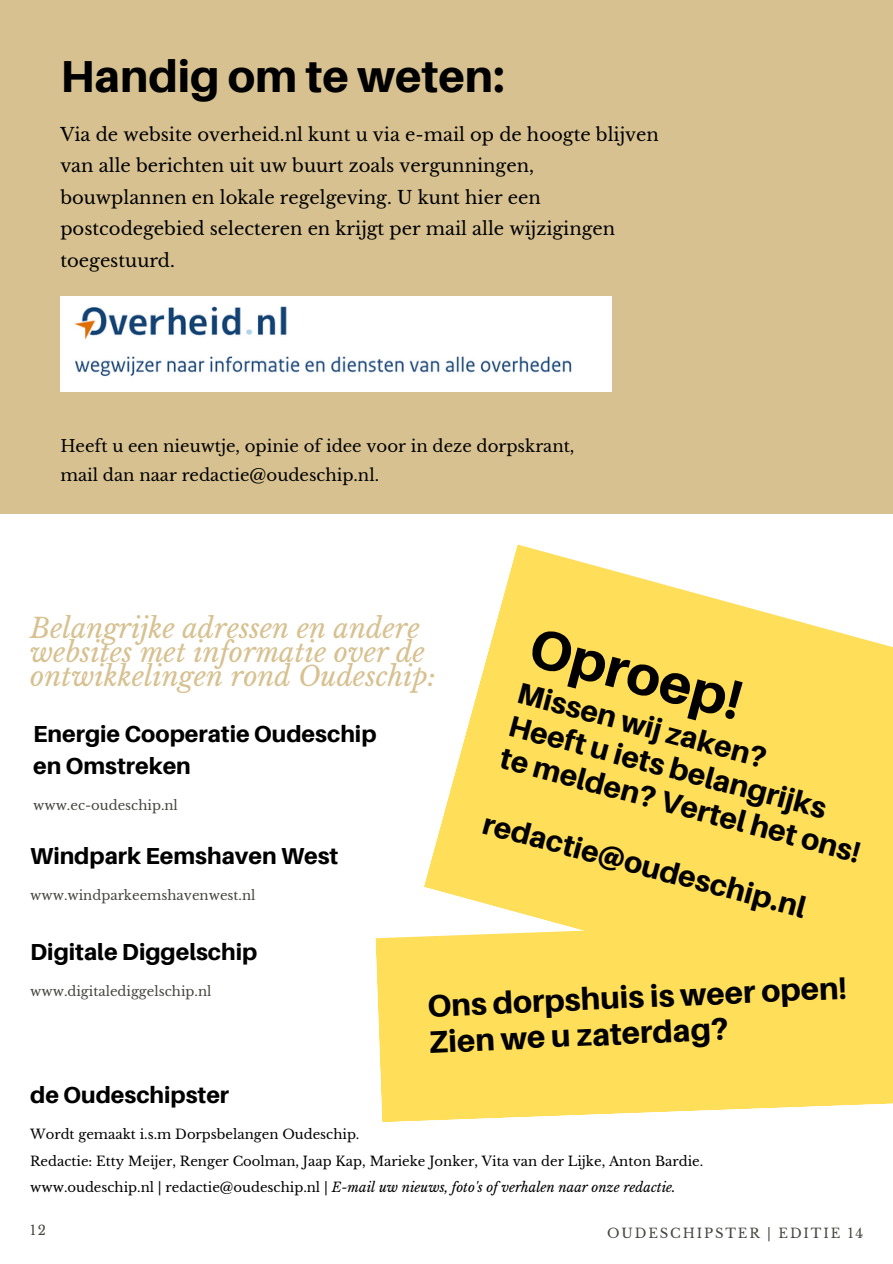
<style>
.page{position:relative;width:893px;height:1264px;background:#fff}
.page>*{position:absolute;margin:0;border:0;box-sizing:border-box;transform-origin:0 0}
.t1{font:800 55.05px "Aileron";color:#000}
.t2{font:800 44.85px "Aileron";color:#000}
.t3{font:800 31.05px/35.5px "Aileron";color:#000}
.t4{font:800 29.55px/33.6px "Aileron";color:#000}
.t5{font:italic 27.15px/24.3px "Libre Baskerville";color:#d7c190}
.t6{font:800 23.1px/31.5px "Aileron";color:#000}
.t7{font:18px/31.5px "Libre Baskerville";color:#000}
.t8{font:16.5px/29.2px "Libre Baskerville";color:#000}
.t9{font:13.2px/26.4px "Libre Baskerville";color:#000}
.t10{font:13.2px "Libre Baskerville";color:#444440}
.t11{font:13.2px "Libre Baskerville";letter-spacing:.14em;color:#444440}
.s1{font-style:italic}
</style>
<div class="page">
<div style="left:0;top:0;width:892px;height:513px;background:#d7c190"></div>
<svg style="left:424px;top:544px;width:468px;height:375px;fill:#ffde59"></svg>
<img style="left:60px;top:297px;width:551px;height:94px">
<svg style="left:375px;top:919px;width:517px;height:203px;background:#ffe066"></svg>
<h2 class="t2" style="left:60px;top:48px;width:445px">Handig om te weten:</h2>
<p class="t7" style="left:60px;top:118px;width:600px">Via de website overheid.nl kunt u via e-mail op de hoogte blijven van alle berichten uit uw buurt zoals vergunningen, bouwplannen en lokale regelgeving. U kunt hier een postcodegebied selecteren en krijgt per mail alle wijzigingen toegestuurd.</p>
<p class="t8" style="left:60px;top:431px;width:515px">Heeft u een nieuwtje, opinie of idee voor in deze dorpskrant, mail dan naar redactie@oudeschip.nl.</p>
<h3 class="t5" style="left:30px;top:616px;width:407px">Belangrijke adressen en andere websites met informatie over de ontwikkelingen rond Oudeschip:</h3>
<h1 class="t1" style="left:539px;top:612px;width:219px;rotate:15deg">Oproep!</h1>
<h3 class="t4" style="left:522px;top:675px;width:373px;rotate:15deg">Missen wij zaken?<br>Heeft u iets belangrijks<br>te melden? Vertel het ons!</h3>
<h3 class="t6" style="left:33px;top:718px;width:345px">Energie Cooperatie Oudeschip en Omstreken</h3>
<p class="t10" style="left:33px;top:797px;width:146px">www.ec-oudeschip.nl</p>
<h3 class="t6" style="left:30px;top:839px;width:309px">Windpark Eemshaven West</h3>
<p class="t10" style="left:30px;top:886px;width:227px">www.windparkeemshavenwest.nl</p>
<h3 class="t6" style="left:30px;top:935px;width:229px">Digitale Diggelschip</h3>
<p class="t10" style="left:30px;top:982px;width:183px">www.digitalediggelschip.nl</p>
<h3 class="t4" style="left:488px;top:805px;width:334px;rotate:15deg">redactie@oudeschip.nl</h3>
<h3 class="t3" style="left:426px;top:989px;width:422px;rotate:-3deg">Ons dorpshuis is weer open!<br>Zien we u zaterdag?</h3>
<h3 class="t6" style="left:30px;top:1078px;width:200px">de Oudeschipster</h3>
<p class="t9" style="left:30px;top:1121px;width:674px">Wordt gemaakt i.s.m Dorpsbelangen Oudeschip.<br>Redactie: Etty Meijer, Renger Coolman, Jaap Kap, Marieke Jonker, Vita van der Lijke, Anton Bardie. www.oudeschip.nl | redactie@oudeschip.nl | <span class="s1">E-mail uw nieuws, foto's of verhalen naar onze redactie.</span></p>
<p class="t10" style="left:30px;top:1222px;width:17px">12</p>
<p class="t11" style="left:607px;top:1225px;width:257px">OUDESCHIPSTER | EDITIE 14</p>
</div>
